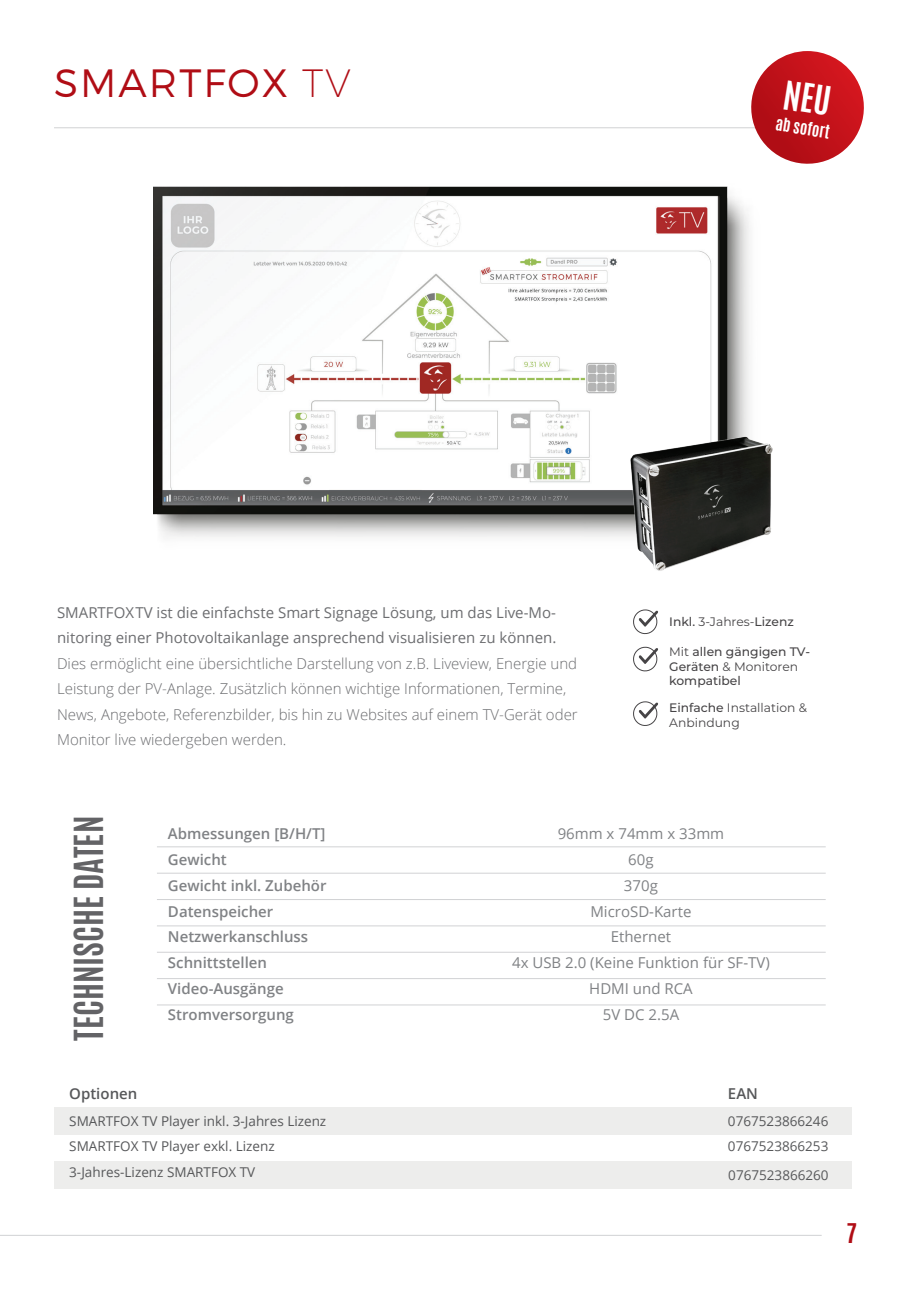
<style>
.page{position:relative;width:906px;height:1289px;background:#fff}
.page>*{position:absolute;margin:0;border:0;box-sizing:border-box;transform-origin:0 0}
.t1{font:300 39.45px "Montserrat";letter-spacing:.05em;color:#b00d15}
.t2{font:700 33.45px "Antonio";color:#636366}
.t3{font:700 22.65px "Antonio";color:#b00d15}
.t4{font:700 15.6px "Antonio";color:#fff}
.t5{font:300 15px/25.5px "Open Sans";color:#6c6d70}
.t6{font:15px/25.5px "Open Sans";color:#6c6d70}
.t7{font:600 15px/25.8px "Open Sans";color:#808285}
.t8{font:15px/25.8px "Open Sans";color:#808285;text-align:center}
.t9{font:600 15px "Open Sans";color:#57585a}
.t10{font:13.5px/25.5px "Open Sans";color:#57585a}
.t11{font:500 12.3px/14.7px "Montserrat";color:#464446}
.t12{font:12.3px/14.7px "Montserrat";color:#464446}
.s1{font-weight:200}
.s2{font-weight:400}
.s3{font-weight:500}
</style>
<div class="page">
<hr style="left:0;top:1234px;width:821px;height:1px;background:#d1d2d4">
<hr style="left:54px;top:127px;width:798px;height:1px;background:#d1d2d4">
<div style="left:54px;top:1107px;width:798px;height:28px;background:#ededec"></div>
<div style="left:54px;top:1161px;width:798px;height:28px;background:#ededec"></div>
<img style="left:153px;top:186px;width:597px;height:351px">
<img style="left:611px;top:431px;width:162px;height:140px">
<hr style="left:157px;top:846px;width:668px;height:1px;background:#d1d2d4">
<hr style="left:157px;top:872px;width:668px;height:1px;background:#d1d2d4">
<hr style="left:157px;top:899px;width:668px;height:1px;background:#d1d2d4">
<hr style="left:157px;top:925px;width:668px;height:1px;background:#d1d2d4">
<hr style="left:157px;top:951px;width:668px;height:1px;background:#d1d2d4">
<hr style="left:157px;top:978px;width:668px;height:1px;background:#d1d2d4">
<hr style="left:157px;top:1004px;width:668px;height:1px;background:#d1d2d4">
<svg style="left:633px;top:646px;width:25px;height:26px"></svg>
<svg style="left:633px;top:609px;width:25px;height:25px"></svg>
<svg style="left:633px;top:701px;width:25px;height:25px"></svg>
<svg style="left:743px;top:51px;width:121px;height:113px"></svg>
<h1 class="t1" style="left:54px;top:59px;width:298px">SMARTFOX <span class="s1">TV</span></h1>
<p class="t4" style="left:778px;top:112px;width:56px;rotate:9deg">ab sofort</p>
<p class="t6" style="left:57px;top:599px;width:501px">SMARTFOX TV ist die einfachste Smart Signage Lösung, um das Live-Mo&shy;nitoring einer Photovoltaikanlage ansprechend visualisieren zu können.</p>
<p class="t5" style="left:57px;top:650px;width:522px">Dies ermöglicht eine übersichtliche Darstellung von z.B. Liveview, Energie und Leistung der PV-Anlage. Zusätzlich können wichtige Informationen, Termine, News, Angebote, Referenzbilder, bis hin zu Websites auf einem TV-Gerät oder Monitor live wiedergeben werden.</p>
<p class="t11" style="left:669px;top:614px;width:126px">Inkl. <span class="s2">3-Jahres-</span>Lizenz</p>
<p class="t11" style="left:669px;top:643px;width:142px"><span class="s2">Mit</span> allen gängigen TV-<br>Geräten <span class="s2">&amp; Monitoren </span>kompatibel</p>
<p class="t12" style="left:669px;top:700px;width:139px"><span class="s3">Einfache</span> Installation &amp;<br>Anbindung</p>
<h2 class="t2" style="left:64px;top:1040px;width:226px;rotate:-90deg">TECHNISCHE DATEN</h2>
<p class="t7" style="left:168px;top:820px;width:160px">Abmessungen [B/H/T]<br>Gewicht<br>Gewicht inkl. Zubehör<br>Datenspeicher<br>Netzwerkanschluss<br>Schnittstellen<br>Video-Ausgänge<br>Stromversorgung</p>
<p class="t8" style="left:512px;top:820px;width:259px">96mm x 74mm x 33mm<br>60g<br>370g<br>MicroSD-Karte<br>Ethernet<br>4x USB 2.0 (Keine Funktion für SF-TV)<br>HDMI und RCA<br>5V DC 2.5A</p>
<p class="t9" style="left:69px;top:1083px;width:70px">Optionen</p>
<p class="t10" style="left:69px;top:1107px;width:258px">SMARTFOX TV Player inkl. 3-Jahres Lizenz<br>SMARTFOX TV Player exkl. Lizenz<br>3-Jahres-Lizenz SMARTFOX TV</p>
<p class="t9" style="left:728px;top:1083px;width:32px">EAN</p>
<p class="t10" style="left:728px;top:1107px;width:102px">0767523866246<br>0767523866253</p>
<p class="t10" style="left:728px;top:1162px;width:102px">0767523866260</p>
<h3 class="t3" style="left:846px;top:1216px;width:12px">7</h3>
</div>
